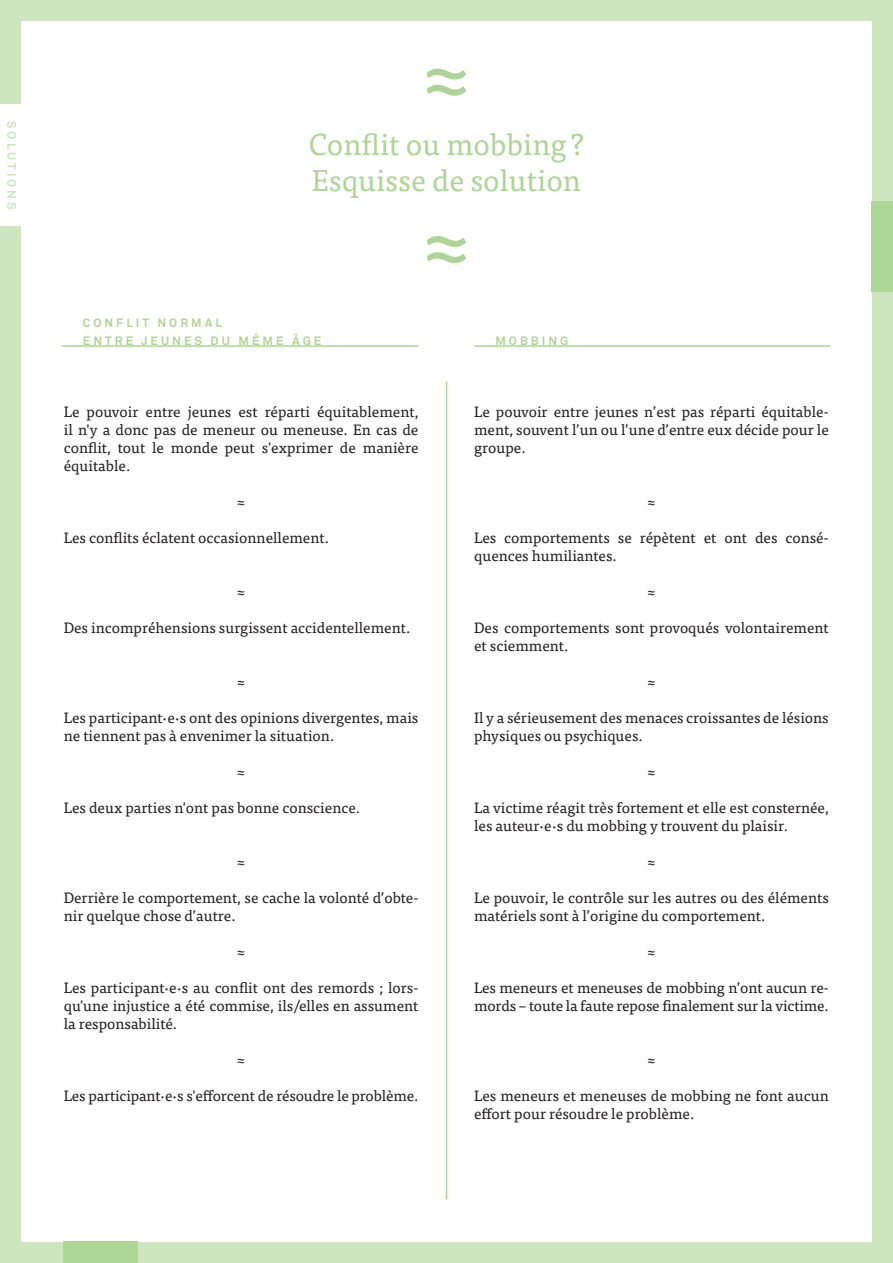
<style>
.page{position:relative;width:893px;height:1263px;background:#fff}
.page>*{position:absolute;margin:0;border:0;box-sizing:border-box;transform-origin:0 0}
.Titel_Blatt{font:30px "Tisa OT";color:#add696}
.tisa10-ohneEinzug{font:15px/18px "Tisa OT";color:#231f20}
.akkurat-titel-farbig{font:700 12px "Akkurat Std";letter-spacing:.25em;color:#add696}
.akkurat-titel-farbig-2{font:700 12px "Akkurat Std";letter-spacing:.25em;color:#cde5bd}
</style>
<div class="page">
<svg style="left:872px;top:0;width:21px;height:1263px;background:#cae4bc"></svg>
<div style="left:21px;top:1242px;width:851px;height:21px;background:#cde6c0"></div>
<div style="left:21px;top:0;width:851px;height:21px;background:#cde6c0"></div>
<div style="left:64px;top:1242px;width:74px;height:21px;background:#add696"></div>
<div style="left:0;top:227px;width:21px;height:1036px;background:#cde6c0"></div>
<div style="left:0;top:0;width:21px;height:104px;background:#cde6c0"></div>
<hr style="left:474px;top:345px;width:357px;height:2px;background:#add696">
<hr style="left:62px;top:345px;width:356px;height:2px;background:#add696">
<hr style="left:446px;top:381px;width:1px;height:818px;background:#add696">
<svg style="left:427px;top:69px;width:39px;height:27px"></svg>
<svg style="left:427px;top:236px;width:39px;height:27px"></svg>
<p class="akkurat-titel-farbig-2" style="left:19px;top:121px;width:90px;rotate:90deg">SOLUTIONS</p>
<p class="Titel_Blatt" style="left:309px;top:127px;width:277px">Conflit ou mobbing?</p>
<p class="Titel_Blatt" style="left:312px;top:163px;width:271px">Esquisse de solution</p>
<p class="akkurat-titel-farbig" style="left:83px;top:316px;width:141px">CONFLIT NORMAL</p>
<p class="akkurat-titel-farbig" style="left:83px;top:334px;width:240px">ENTRE JEUNES DU MÊME ÂGE</p>
<p class="tisa10-ohneEinzug" style="left:64px;top:403px;width:356px;text-align:justify">Le pouvoir entre jeunes est réparti équitablement, il n'y a donc pas de meneur ou meneuse. En cas de conflit, tout le monde peut s'exprimer de manière équitable.</p>
<p class="tisa10-ohneEinzug" style="left:237px;top:493px;width:10px">≈</p>
<p class="tisa10-ohneEinzug" style="left:64px;top:529px;width:267px">Les conflits éclatent occasionnellement.</p>
<p class="tisa10-ohneEinzug" style="left:237px;top:583px;width:10px">≈</p>
<p class="tisa10-ohneEinzug" style="left:64px;top:619px;width:348px">Des incompréhensions surgissent accidentellement.</p>
<p class="tisa10-ohneEinzug" style="left:237px;top:673px;width:10px">≈</p>
<p class="tisa10-ohneEinzug" style="left:64px;top:709px;width:356px">Les participant·e·s ont des opinions divergentes, mais ne tiennent pas à envenimer la situation.</p>
<p class="tisa10-ohneEinzug" style="left:237px;top:763px;width:10px">≈</p>
<p class="tisa10-ohneEinzug" style="left:64px;top:799px;width:298px">Les deux parties n'ont pas bonne conscience.</p>
<p class="tisa10-ohneEinzug" style="left:237px;top:853px;width:10px">≈</p>
<p class="tisa10-ohneEinzug" style="left:64px;top:889px;width:356px">Derrière le comportement, se cache la volonté d’obte&shy;nir quelque chose d’autre.</p>
<p class="tisa10-ohneEinzug" style="left:237px;top:943px;width:10px">≈</p>
<p class="tisa10-ohneEinzug" style="left:64px;top:979px;width:356px;text-align:justify">Les participant·e·s au conflit ont des remords ; lors&shy;qu'une injustice a été commise, ils/elles en assument la responsabilité.</p>
<p class="tisa10-ohneEinzug" style="left:237px;top:1051px;width:10px">≈</p>
<p class="tisa10-ohneEinzug" style="left:64px;top:1087px;width:356px">Les participant·e·s s'efforcent de résoudre le problème.</p>
<p class="akkurat-titel-farbig" style="left:495px;top:334px;width:75px">MOBBING</p>
<p class="tisa10-ohneEinzug" style="left:474px;top:403px;width:356px;text-align:justify">Le pouvoir entre jeunes n’est pas réparti équitable&shy;ment, souvent l’un ou l’une d’entre eux décide pour le groupe.</p>
<p class="tisa10-ohneEinzug" style="left:647px;top:493px;width:10px">≈</p>
<p class="tisa10-ohneEinzug" style="left:474px;top:529px;width:356px">Les comportements se répètent et ont des consé&shy;quences humiliantes.</p>
<p class="tisa10-ohneEinzug" style="left:647px;top:583px;width:10px">≈</p>
<p class="tisa10-ohneEinzug" style="left:474px;top:619px;width:356px">Des comportements sont provoqués volontairement et sciemment.</p>
<p class="tisa10-ohneEinzug" style="left:647px;top:673px;width:10px">≈</p>
<p class="tisa10-ohneEinzug" style="left:474px;top:709px;width:356px">Il y a sérieusement des menaces croissantes de lésions physiques ou psychiques.</p>
<p class="tisa10-ohneEinzug" style="left:647px;top:763px;width:10px">≈</p>
<p class="tisa10-ohneEinzug" style="left:474px;top:799px;width:356px">La victime réagit très fortement et elle est consternée, les auteur·e·s du mobbing y trouvent du plaisir.</p>
<p class="tisa10-ohneEinzug" style="left:647px;top:853px;width:10px">≈</p>
<p class="tisa10-ohneEinzug" style="left:474px;top:889px;width:356px">Le pouvoir, le contrôle sur les autres ou des éléments matériels sont à l’origine du comportement.</p>
<p class="tisa10-ohneEinzug" style="left:647px;top:943px;width:10px">≈</p>
<p class="tisa10-ohneEinzug" style="left:474px;top:979px;width:356px">Les meneurs et meneuses de mobbing n’ont aucun re&shy;mords – toute la faute repose finalement sur la victime.</p>
<p class="tisa10-ohneEinzug" style="left:647px;top:1051px;width:10px">≈</p>
<p class="tisa10-ohneEinzug" style="left:474px;top:1087px;width:356px">Les meneurs et meneuses de mobbing ne font aucun effort pour résoudre le problème.</p>
</div>
